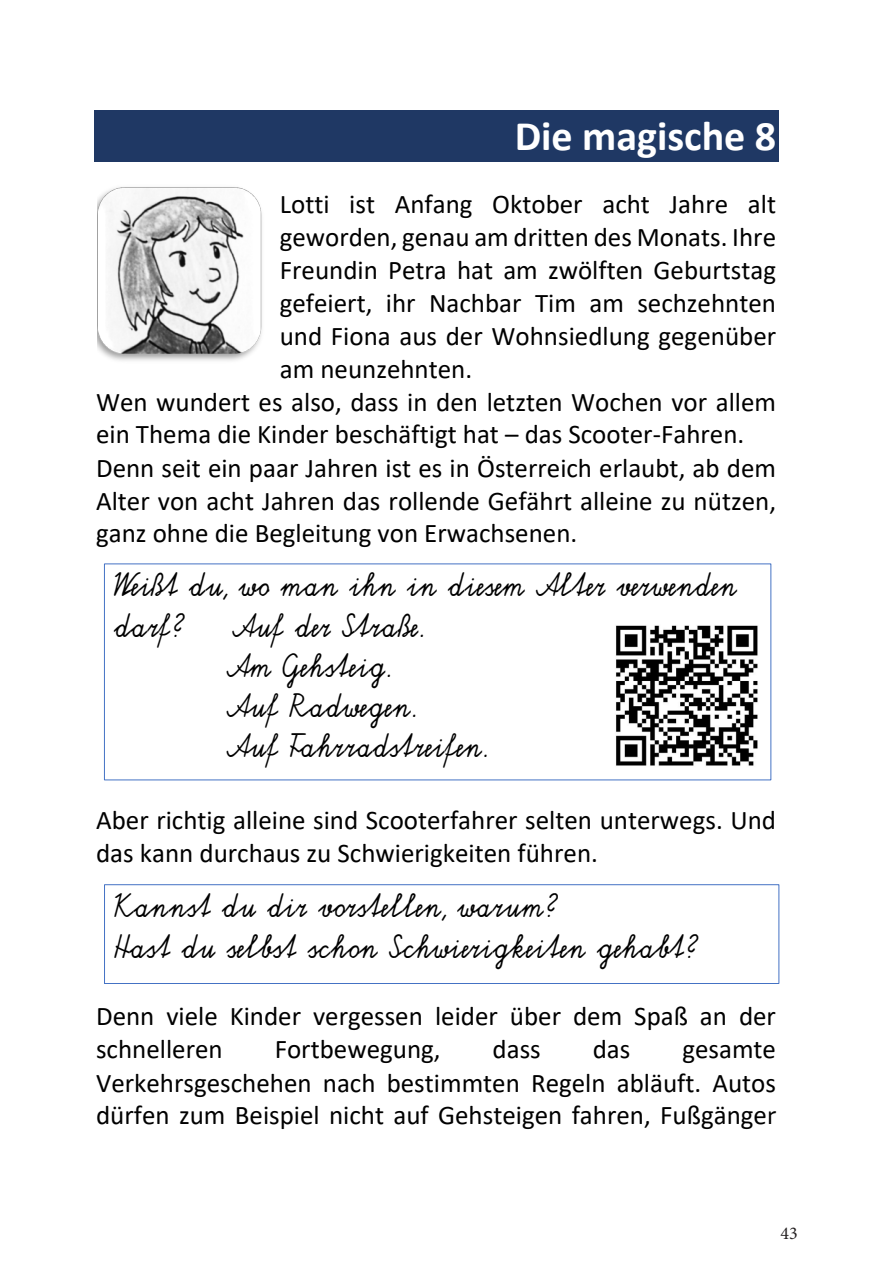
<style>
.page{position:relative;width:893px;height:1263px;background:#fff}
.page>*{position:absolute;margin:0;border:0;box-sizing:border-box;transform-origin:0 0}
.t1{font:700 42.15px "Calibri";color:#fff}
.t2{font:29.85px/40.2px "Ausgangsschrift";color:#000}
.t3{font:27px/33.2px "Calibri";color:#000}
.t4{font:18px "Minion Pro";color:#231f20}
.s1{font-family:"Corbel"}
</style>
<div class="page">
<div style="left:94px;top:110px;width:684px;height:52px;background:#1f3864"></div>
<img style="left:616px;top:625px;width:142px;height:141px">
<div style="left:104px;top:884px;width:675px;height:100px;border:1px solid #4472c4"></div>
<img style="left:97px;top:187px;width:165px;height:174px">
<p class="t1" style="left:515px;top:107px;width:263px">Die magische 8</p>
<p class="t3" style="left:280px;top:187px;width:498px">Lotti ist Anfang Oktober acht Jahre alt</p>
<p class="t3" style="left:280px;top:220px;width:498px">geworden, genau am dritten des Monats. Ihre</p>
<p class="t3" style="left:280px;top:253px;width:498px">Freundin Petra hat am zwölften Geburtstag</p>
<p class="t3" style="left:280px;top:285px;width:498px">gefeiert, ihr Nachbar Tim am sechzehnten</p>
<p class="t3" style="left:280px;top:319px;width:498px">und Fiona aus der Wohnsiedlung gegenüber</p>
<p class="t3" style="left:280px;top:351px;width:194px">am neunzehnten.</p>
<p class="t3" style="left:96px;top:384px;width:681px">Wen wundert es also, dass in den letzten Wochen vor allem</p>
<p class="t3" style="left:96px;top:417px;width:650px">ein Thema die Kinder beschäftigt hat – das Scooter-Fahren.</p>
<p class="t3" style="left:96px;top:450px;width:681px">Denn seit ein paar Jahren ist es in Österreich erlaubt, ab dem</p>
<p class="t3" style="left:96px;top:483px;width:681px">Alter von acht Jahren das rollende Gefährt alleine zu nützen,</p>
<p class="t3" style="left:96px;top:516px;width:483px">ganz ohne die Begleitung von Erwachsenen.</p>
<p class="t2" style="left:114px;top:568px;width:625px">Weißt du, wo man ihn in diesem Alter verwenden darf?</p>
<p class="t2" style="left:227px;top:609px;width:264px">Auf der Straße.<br>Am Gehsteig.<br>Auf Radwegen.<br>Auf Fahrradstreifen.</p>
<p class="t3" style="left:96px;top:803px;width:681px">Aber richtig alleine sind Scooterfahrer selten unterwegs. Und das kann durchaus zu Schwierigkeiten führen.</p>
<p class="t2" style="left:114px;top:889px;width:588px">Kannst du dir vorstellen, warum?<br>Hast du selbst schon Schwierigkeiten gehabt?</p>
<p class="t3" style="left:96px;top:999px;width:681px">Denn viele Kinder vergessen leider über dem Spaß an der schnelleren</p>
<p class="t3" style="left:275px;top:1032px;width:167px">Fortbewegung,</p>
<p class="t3" style="left:493px;top:1032px;width:50px">dass</p>
<p class="t3" style="left:593px;top:1032px;width:39px">das</p>
<p class="t3" style="left:96px;top:1032px;width:681px;text-align:justify;text-indent:586px">gesamte Verkehrsgeschehen nach bestimmten Regeln abläuft. Autos dürfen zum Beispiel nicht auf Gehsteigen fahren, Fußgänge<span class="s1">r</span></p>
<p class="t4" style="left:781px;top:1221px;width:19px">43</p>
</div>
